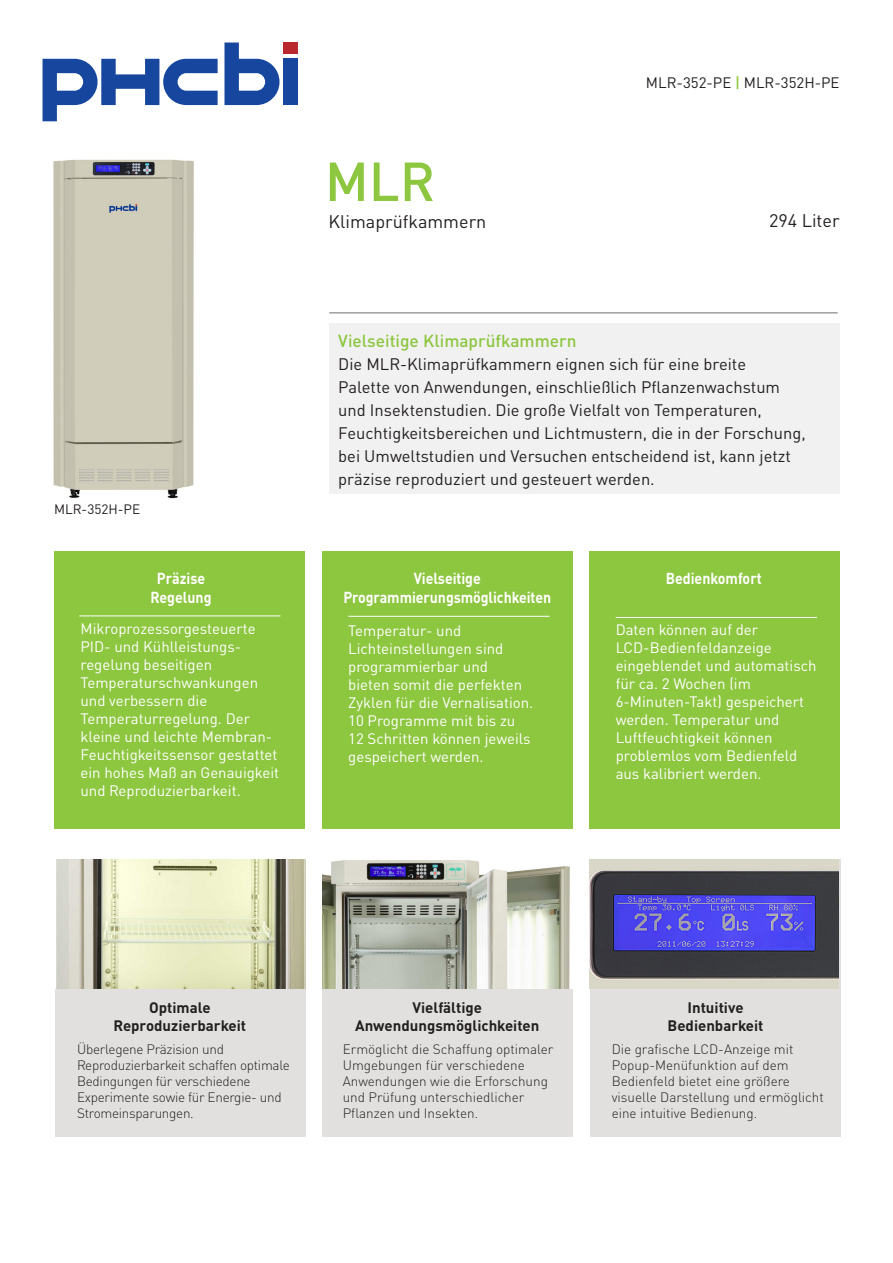
<style>
.page{position:relative;width:893px;height:1263px;background:#fff}
.page>*{position:absolute;margin:0;border:0;box-sizing:border-box;transform-origin:0 0}
.t1{font:500 54px "DINOT";color:#8dc63f}
.t2{font:18px "DINOT";color:#231f20}
.t3{font:500 17.25px "DINOT";color:#8dc63f}
.t4{font:16.5px/23px "DINOT";color:#231f20}
.t5{font:700 15.75px/18.9px "DINOT";letter-spacing:-.005em;color:#fff;text-align:center;scale:.9 1}
.t6{font:15px/18px "DINOT";color:#fff}
.t7{font:700 15px/18px "DINOT";color:#231f20;text-align:center}
.t8{font:15px "DINOT";color:#231f20}
.t9{font:300 13.5px/16.2px "DINOT";color:#231f20}
.t10{font:300 13.5px/16.2px "DINOT";letter-spacing:-.02em;color:#231f20}
.t11{font:13.5px "DINOT";color:#231f20}
.s1{font-weight:500;color:#8dc63f}
</style>
<div class="page">
<div style="left:283px;top:59px;width:15px;height:46px;background:#16469e"></div>
<svg style="left:43px;top:59px;width:175px;height:62px"></svg>
<svg style="left:224px;top:43px;width:56px;height:62px"></svg>
<div style="left:283px;top:43px;width:15px;height:11px;background:#b8282e"></div>
<div style="left:330px;top:324px;width:510px;height:170px;background:#f1f1f2"></div>
<hr style="left:329px;top:313px;width:509px;height:1px;background:#6d6e71">
<div style="left:55px;top:551px;width:250px;height:278px;background:#8dc63f"></div>
<div style="left:55px;top:859px;width:250px;height:278px;background:#e2e0df"></div>
<div style="left:322px;top:859px;width:250px;height:278px;background:#e2e0df"></div>
<div style="left:590px;top:859px;width:251px;height:278px;background:#e2e0df"></div>
<div style="left:322px;top:551px;width:250px;height:278px;background:#8dc63f"></div>
<div style="left:589px;top:551px;width:250px;height:278px;background:#8dc63f"></div>
<hr style="left:79px;top:616px;width:202px;height:1px;background:#fff">
<hr style="left:348px;top:616px;width:202px;height:1px;background:#fff">
<hr style="left:616px;top:617px;width:201px;height:1px;background:#fff">
<img style="left:322px;top:859px;width:250px;height:129px">
<img style="left:55px;top:859px;width:251px;height:129px">
<img style="left:589px;top:859px;width:250px;height:129px">
<img style="left:53px;top:159px;width:141px;height:340px">
<h1 class="t1" style="left:325px;top:147px;width:112px">MLR</h1>
<p class="t2" style="left:329px;top:210px;width:159px">Klimaprüfkammern</p>
<p class="t8" style="left:646px;top:73px;width:195px">MLR-352-PE <span class="s1">|</span> MLR-352H-PE</p>
<p class="t2" style="left:769px;top:209px;width:72px">294 Liter</p>
<p class="t11" style="left:54px;top:501px;width:88px">MLR-352H-PE</p>
<p class="t5" style="left:151px;top:568px;width:69px">Präzise<br>Regelung</p>
<p class="t6" style="left:80px;top:619px;width:200px">Mikroprozessorgesteuerte<br>PID- und Kühlleistungs&shy;regelung beseitigen<br>Temperaturschwankungen und verbessern die<br>Temperaturregelung. Der kleine und leichte Membran-<br>Feuchtigkeitssensor gestattet ein hohes Maß an Genauigkeit und Reproduzierbarkeit.</p>
<p class="t3" style="left:338px;top:330px;width:240px">Vielseitige Klimaprüfkammern</p>
<p class="t4" style="left:338px;top:352px;width:469px">Die MLR-Klimaprüfkammern eignen sich für eine breite<br>Palette von Anwendungen, einschließlich Pflanzenwachstum und Insektenstudien. Die große Vielfalt von Temperaturen, Feuchtigkeitsbereichen und Lichtmustern, die in der Forschung, bei Umweltstudien und Versuchen entscheidend ist, kann jetzt präzise reproduziert und gesteuert werden.</p>
<p class="t5" style="left:343px;top:568px;width:232px">Vielseitige<br>Programmierungsmöglichkeiten</p>
<p class="t6" style="left:348px;top:621px;width:187px">Temperatur- und<br>Lichteinstellungen sind programmierbar und<br>bieten somit die perfekten<br>Zyklen für die Vernalisation.<br>10 Programme mit bis zu<br>12 Schritten können jeweils gespeichert werden.</p>
<p class="t5" style="left:666px;top:568px;width:108px">Bedienkomfort</p>
<p class="t6" style="left:616px;top:621px;width:202px">Daten können auf der<br>LCD-Bedienfeldanzeige eingeblendet und automatisch für ca. 2 Wochen (im<br>6-Minuten-Takt) gespeichert werden. Temperatur und<br>Luftfeuchtigkeit können problemlos vom Bedienfeld aus kalibriert werden.</p>
<p class="t7" style="left:114px;top:998px;width:134px">Optimale<br>Reproduzierbarkeit</p>
<p class="t7" style="left:355px;top:998px;width:186px">Vielfältige<br>Anwendungsmöglichkeiten</p>
<p class="t10" style="left:77px;top:1040px;width:214px">Überlegene Präzision und<br>Reproduzierbarkeit schaffen optimale<br>Bedingungen für verschiedene<br>Experimente sowie für Energie- und<br>Stromeinsparungen.</p>
<p class="t9" style="left:343px;top:1040px;width:212px">Ermöglicht die Schaffung optimaler<br>Umgebungen für verschiedene<br>Anwendungen wie die Erforschung und Prüfung unterschiedlicher<br>Pflanzen und Insekten.</p>
<p class="t7" style="left:667px;top:998px;width:98px">Intuitive<br>Bedienbarkeit</p>
<p class="t9" style="left:612px;top:1040px;width:214px">Die grafische LCD-Anzeige mit<br>Popup-Menüfunktion auf dem<br>Bedienfeld bietet eine größere visuelle Darstellung und ermöglicht eine intuitive Bedienung.</p>
</div>
